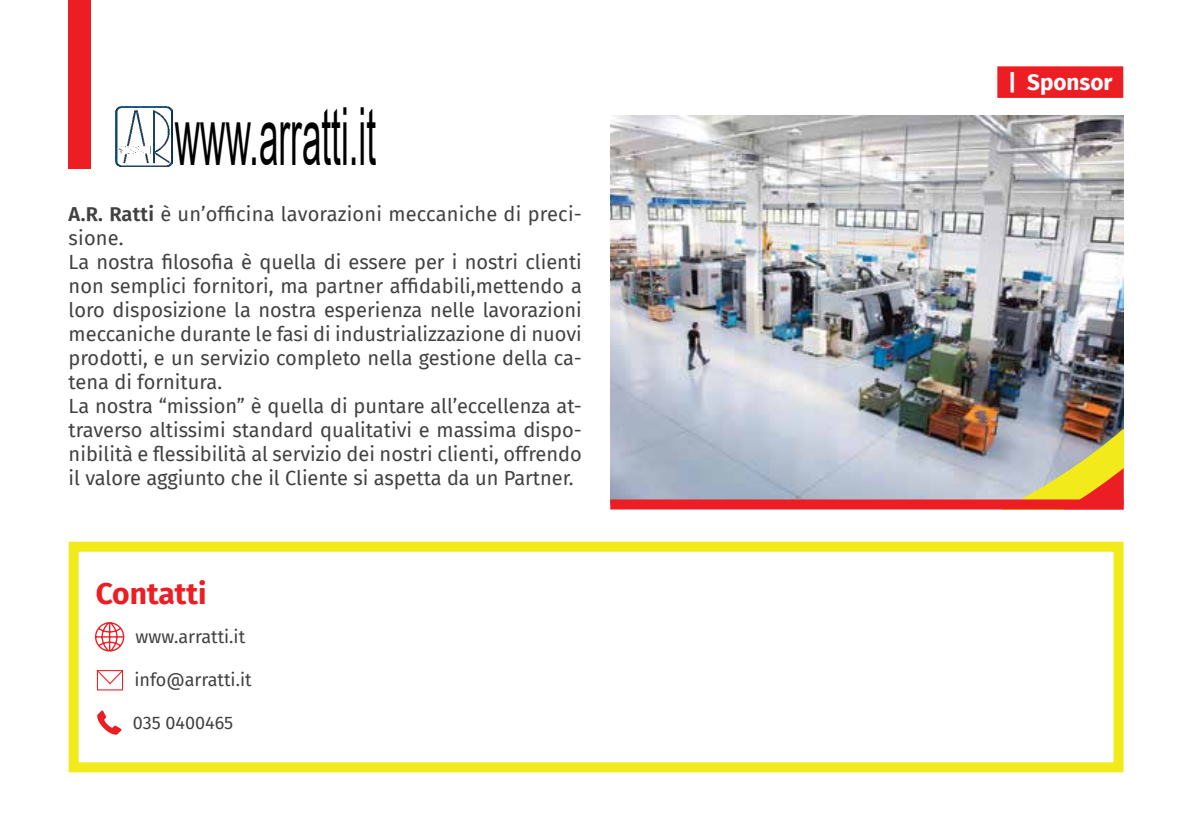
<style>
.page{position:relative;width:1191px;height:840px;background:#fff}
.page>*{position:absolute;margin:0;border:0;box-sizing:border-box;transform-origin:0 0}
.t1{font:80.2px "Arial";color:#000;scale:.44 1}
.t2{font:700 30px "Fira Sans";color:#ed1d24}
.t3{font:700 22.4px "Fira Sans";color:#fff}
.t4{font:20px/24px "Fira Sans";color:#414042}
.t5{font:18px "Fira Sans";color:#414042}
.s1{font-weight:600}
</style>
<div class="page">
<img style="left:115px;top:106px;width:57px;height:60px">
<img style="left:610px;top:115px;width:513px;height:384px">
<svg style="left:984px;top:429px;width:139px;height:70px"></svg>
<div style="left:610px;top:499px;width:513px;height:10px;background:#ed1d24"></div>
<div style="left:69px;top:0;width:22px;height:169px;background:#ed1d24"></div>
<div style="left:69px;top:541px;width:1054px;height:230px;border:10px solid #f3ea1b"></div>
<svg style="left:97px;top:710px;width:24px;height:24px"></svg>
<svg style="left:97px;top:670px;width:26px;height:20px"></svg>
<svg style="left:95px;top:622px;width:30px;height:30px"></svg>
<div style="left:997px;top:66px;width:126px;height:32px;background:#ed1d24"></div>
<h1 class="t1" style="left:175px;top:82px;width:459px">www.arratti.it</h1>
<p class="t4" style="left:69px;top:201px;width:515px"><span class="s1">A.R. Ratti</span> è un’officina lavorazioni meccaniche di preci&shy;sione.<br>La nostra filosofia è quella di essere per i nostri clienti non semplici fornitori, ma partner affidabili,mettendo a loro disposizione la nostra esperienza nelle lavorazioni meccaniche durante le fasi di industrializzazione di nuovi prodotti, e un servizio completo nella gestione della ca&shy;tena di fornitura.<br>La nostra “mission” è quella di puntare all’eccellenza at&shy;traverso altissimi standard qualitativi e massima dispo&shy;nibilità e flessibilità al servizio dei nostri clienti, offrendo il valore aggiunto che il Cliente si aspetta da un Partner.</p>
<h2 class="t2" style="left:96px;top:568px;width:112px">Contatti</h2>
<p class="t5" style="left:136px;top:622px;width:111px">www.arratti.it</p>
<p class="t5" style="left:134px;top:666px;width:119px">info@arratti.it</p>
<p class="t5" style="left:133px;top:709px;width:102px">035 0400465</p>
<p class="t3" style="left:1008px;top:63px;width:106px">| Sponsor</p>
</div>
